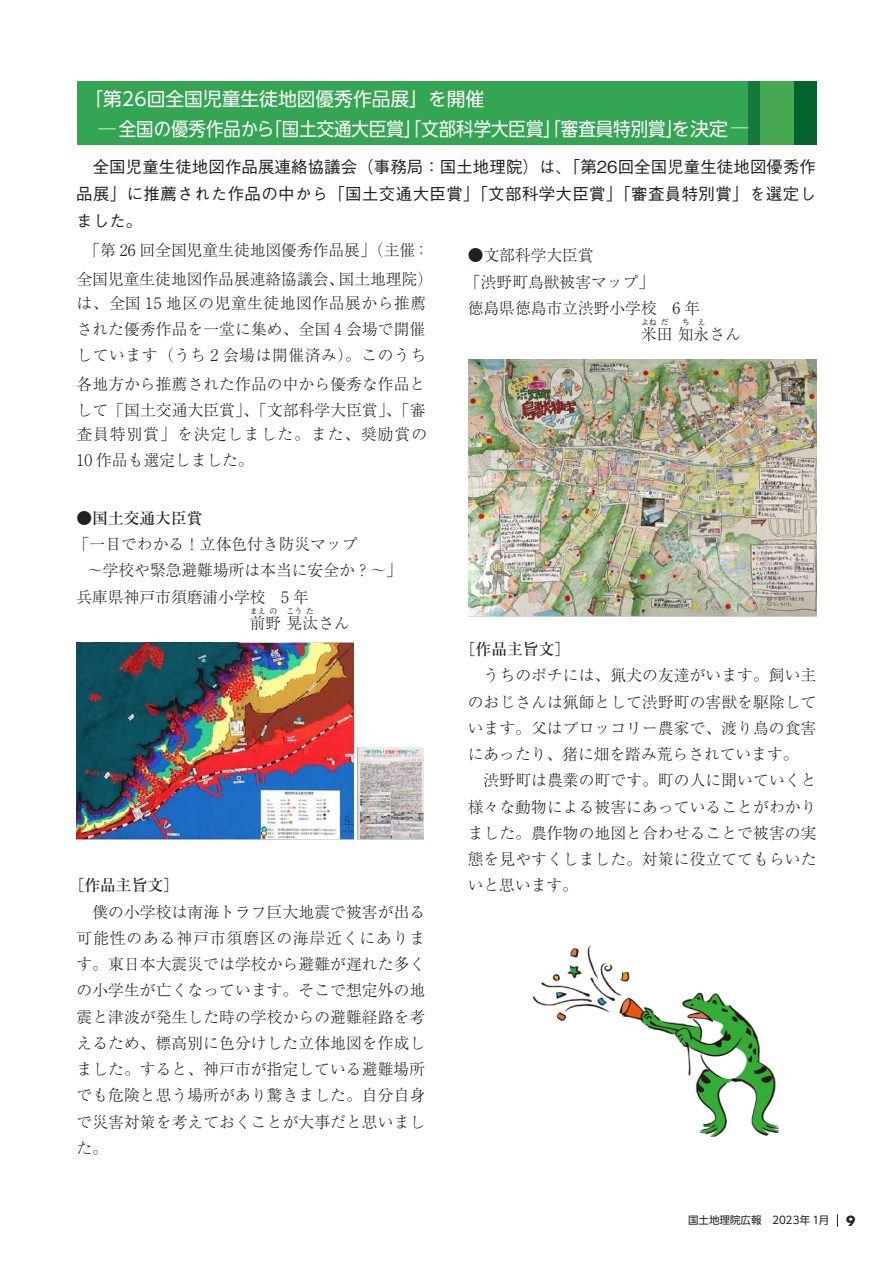
<style>
.page{position:relative;width:893px;height:1263px;background:#fff}
.page>*{position:absolute;margin:0;border:0;box-sizing:border-box;transform-origin:0 0}
.t1{font:18.75px/29.4px "UD Shin Go NT Pr 6 N";color:#fff}
.t2{font:500 16.5px/27px "Gothic BBB Pr 6 N";letter-spacing:.02em;color:#231f20;text-align:justify}
.t3{font:300 15.75px/26.2px "Ryumin Pr 6 N";letter-spacing:.005em;color:#231f20;text-align:justify}
.t4{font:300 15.75px/26.2px "Ryumin Pr 6 N";letter-spacing:.065em;color:#231f20}
.t5{font:500 15.75px "Ryumin Pr 6 N";color:#231f20}
.t6{font:13.5px "Futura Koyu";color:#231f20}
.t7{font:10.5px "UD Shin Go NT Pr 6 N";color:#231f20}
.t8{font:300 7.8px "Ryumin Pr 6 N";color:#231f20}
</style>
<div class="page">
<svg style="left:837px;top:1214px;width:1px;height:13px"></svg>
<img style="left:77px;top:642px;width:276px;height:198px">
<img style="left:358px;top:747px;width:66px;height:93px">
<div style="left:77px;top:81px;width:740px;height:64px;background:#34a553"></div>
<div style="left:749px;top:81px;width:68px;height:64px;background:#48a852"></div>
<div style="left:749px;top:81px;width:11px;height:64px;background:#14793b"></div>
<div style="left:794px;top:81px;width:23px;height:64px;background:#05632d"></div>
<img style="left:468px;top:360px;width:349px;height:257px">
<img style="left:534px;top:946px;width:244px;height:190px">
<p class="t1" style="left:99px;top:84px;width:651px;text-indent:-14px">「第26回全国児童生徒地図優秀作品展」を開催<br>─ 全国の優秀作品から「国土交通大臣賞」「文部科学大臣賞」「審査員特別賞」を決定 ─</p>
<p class="t2" style="left:76px;top:152px;width:741px">　全国児童生徒地図作品展連絡協議会（事務局：国土地理院）は、「第26回全国児童生徒地図優秀作品展」に推薦された作品の中から「国土交通大臣賞」「文部科学大臣賞」「審査員特別賞」を選定しました。</p>
<p class="t3" style="left:77px;top:235px;width:358px;line-height:28.8px;text-align:center">「第 26 回全国児童生徒地図優秀作品展」（主催：全国児童生徒地図作品展連絡協議会、国土地理院）</p>
<p class="t3" style="left:77px;top:289px;width:351px">は、全国 15 地区の児童生徒地図作品展から推薦された優秀作品を一堂に集め、全国 4 会場で開催しています（うち 2 会場は開催済み）。このうち</p>
<p class="t3" style="left:77px;top:370px;width:350px">各地方から推薦された作品の中から優秀な作品として「国土交通大臣賞」、「文部科学大臣賞」、「審</p>
<p class="t4" style="left:77px;top:420px;width:352px">査員特別賞」を決定しました。また、奨励賞の<br>10 作品も選定しました。</p>
<p class="t5" style="left:77px;top:506px;width:128px">●国土交通大臣賞</p>
<p class="t3" style="left:74px;top:530px;width:285px">「一目でわかる！立体色付き防災マップ</p>
<p class="t3" style="left:87px;top:556px;width:316px">～学校や緊急避難場所は本当に安全か？～」</p>
<p class="t3" style="left:77px;top:583px;width:234px">兵庫県神戸市須磨浦小学校　5 年</p>
<p class="t3" style="left:250px;top:609px;width:101px">前野晃汰さん</p>
<p class="t8" style="left:250px;top:605px;width:17px">まえ</p>
<p class="t8" style="left:269px;top:605px;width:9px">の</p>
<p class="t8" style="left:287px;top:605px;width:17px">こう</p>
<p class="t8" style="left:306px;top:605px;width:9px">た</p>
<p class="t5" style="left:69px;top:873px;width:112px">［作品主旨文］</p>
<p class="t3" style="left:77px;top:898px;width:350px">　僕の小学校は南海トラフ巨大地震で被害が出る可能性のある神戸市須磨区の海岸近くにあります。東日本大震災では学校から避難が遅れた多くの小学生が亡くなっています。そこで想定外の地震と津波が発生した時の学校からの避難経路を考えるため、標高別に色分けした立体地図を作成しました。すると、神戸市が指定している避難場所でも危険と思う場所があり驚きました。自分自身で災害対策を考えておくことが大事だと思いました。</p>
<p class="t3" style="left:468px;top:241px;width:127px">●文部科学大臣賞</p>
<p class="t3" style="left:465px;top:268px;width:191px">「渋野町鳥獣被害マップ」</p>
<p class="t3" style="left:468px;top:294px;width:234px">徳島県徳島市立渋野小学校　6 年</p>
<p class="t3" style="left:641px;top:320px;width:101px">米田知永さん</p>
<p class="t8" style="left:641px;top:316px;width:17px">よね</p>
<p class="t8" style="left:661px;top:316px;width:9px">だ</p>
<p class="t8" style="left:682px;top:316px;width:25px">ち え</p>
<p class="t5" style="left:460px;top:637px;width:112px">［作品主旨文］</p>
<p class="t3" style="left:468px;top:661px;width:350px;text-align:left">　うちのポチには、猟犬の友達がいます。飼い主のおじさんは猟師として渋野町の害獣を駆除しています。父はブロッコリー農家で、渡り鳥の食害にあったり、猪に畑を踏み荒らされています。　渋野町は農業の町です。町の人に聞いていくと様々な動物による被害にあっていることがわかりました。農作物の地図と合わせることで被害の実態を見やすくしました。対策に役立ててもらいたいと思います。</p>
<p class="t7" style="left:688px;top:1212px;width:143px">国土地理院広報　2023年 1月</p>
<p class="t6" style="left:846px;top:1211px;width:11px">9</p>
</div>
